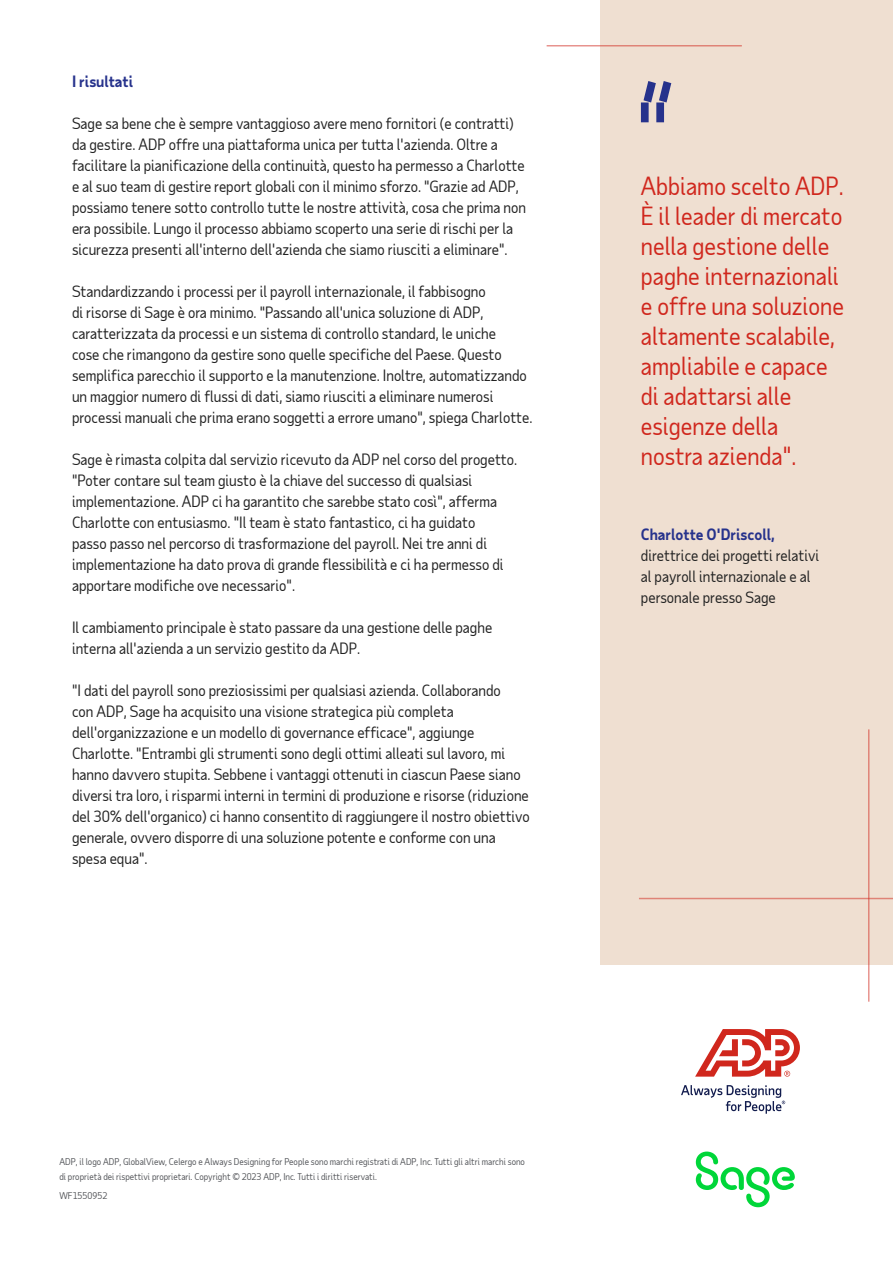
<style>
.page{position:relative;width:893px;height:1263px;background:#fff}
.page>*{position:absolute;margin:0;border:0;box-sizing:border-box;transform-origin:0 0}
.Accent_-_quote{font:24px/30px "Taub Sans";color:#d0271d}
.Body{font:15px/21px "Taub Sans";color:#222}
.Accent_-_quote-2{font:15px/21px "Taub Sans";color:#222}
.Body-2{font:700 15px "Taub Sans";color:#26328c}
.t1{font:9px/15px "Taub Sans";color:#54565a}
.s1{font-weight:700;color:#26328c}
</style>
<div class="page">
<div style="left:600px;top:0;width:293px;height:964px;background:#efdfd1"></div>
<hr style="left:547px;top:45px;width:195px;height:2px;background:#d0271d">
<hr style="left:868px;top:729px;width:1px;height:273px;background:#d0271d">
<hr style="left:639px;top:898px;width:254px;height:1px;background:#d0271d">
<svg style="left:681px;top:1085px;width:104px;height:29px"></svg>
<svg style="left:695px;top:1029px;width:105px;height:47px"></svg>
<svg style="left:641px;top:81px;width:30px;height:41px"></svg>
<svg style="left:696px;top:1151px;width:99px;height:56px"></svg>
<p class="Body-2" style="left:72px;top:72px;width:63px">I risultati</p>
<p class="Body" style="left:72px;top:113px;width:456px">Sage sa bene che è sempre vantaggioso avere meno fornitori (e contratti) da gestire. ADP offre una piattaforma unica per tutta l'azienda. Oltre a facilitare la pianificazione della continuità, questo ha permesso a Charlotte e al suo team di gestire report globali con il minimo sforzo. "Grazie ad ADP, possiamo tenere sotto controllo tutte le nostre attività, cosa che prima non era possibile. Lungo il processo abbiamo scoperto una serie di rischi per la sicurezza presenti all'interno dell'azienda che siamo riusciti a eliminare".</p>
<p class="Body" style="left:72px;top:281px;width:462px">Standardizzando i processi per il payroll internazionale, il fabbisogno<br>di risorse di Sage è ora minimo. "Passando all'unica soluzione di ADP, caratterizzata da processi e un sistema di controllo standard, le uniche<br>cose che rimangono da gestire sono quelle specifiche del Paese. Questo semplifica parecchio il supporto e la manutenzione. Inoltre, automatizzando un maggior numero di flussi di dati, siamo riusciti a eliminare numerosi processi manuali che prima erano soggetti a errore umano", spiega Charlotte.</p>
<p class="Body" style="left:72px;top:449px;width:447px">Sage è rimasta colpita dal servizio ricevuto da ADP nel corso del progetto. "Poter contare sul team giusto è la chiave del successo di qualsiasi implementazione. ADP ci ha garantito che sarebbe stato così", afferma Charlotte con entusiasmo. "Il team è stato fantastico, ci ha guidato<br>passo passo nel percorso di trasformazione del payroll. Nei tre anni di implementazione ha dato prova di grande flessibilità e ci ha permesso di apportare modifiche ove necessario".</p>
<p class="Body" style="left:72px;top:617px;width:422px">Il cambiamento principale è stato passare da una gestione delle paghe interna all'azienda a un servizio gestito da ADP.</p>
<p class="Body" style="left:72px;top:680px;width:459px">"I dati del payroll sono preziosissimi per qualsiasi azienda. Collaborando<br>con ADP, Sage ha acquisito una visione strategica più completa dell'organizzazione e un modello di governance efficace", aggiunge Charlotte. "Entrambi gli strumenti sono degli ottimi alleati sul lavoro, mi hanno davvero stupita. Sebbene i vantaggi ottenuti in ciascun Paese siano diversi tra loro, i risparmi interni in termini di produzione e risorse (riduzione del 30% dell'organico) ci hanno consentito di raggiungere il nostro obiettivo generale, ovvero disporre di una soluzione potente e conforme con una spesa equa".</p>
<p class="Accent_-_quote" style="left:641px;top:171px;width:205px">Abbiamo scelto ADP.<br>È il leader di mercato nella gestione delle paghe internazionali e offre una soluzione altamente scalabile, ampliabile e capace di adattarsi alle esigenze della nostra azienda".</p>
<p class="Accent_-_quote-2" style="left:641px;top:524px;width:180px"><span class="s1">Charlotte O'Driscoll, </span>direttrice dei progetti relativi al payroll internazionale e al personale presso Sage</p>
<p class="t1" style="left:59px;top:1154px;width:467px">ADP, il logo ADP, GlobalView, Celergo e Always Designing for People sono marchi registrati di ADP, Inc. Tutti gli altri marchi sono di proprietà dei rispettivi proprietari. Copyright © 2023 ADP, Inc. Tutti i diritti riservati.</p>
<p class="t1" style="left:59px;top:1188px;width:49px">WF1550952</p>
</div>
